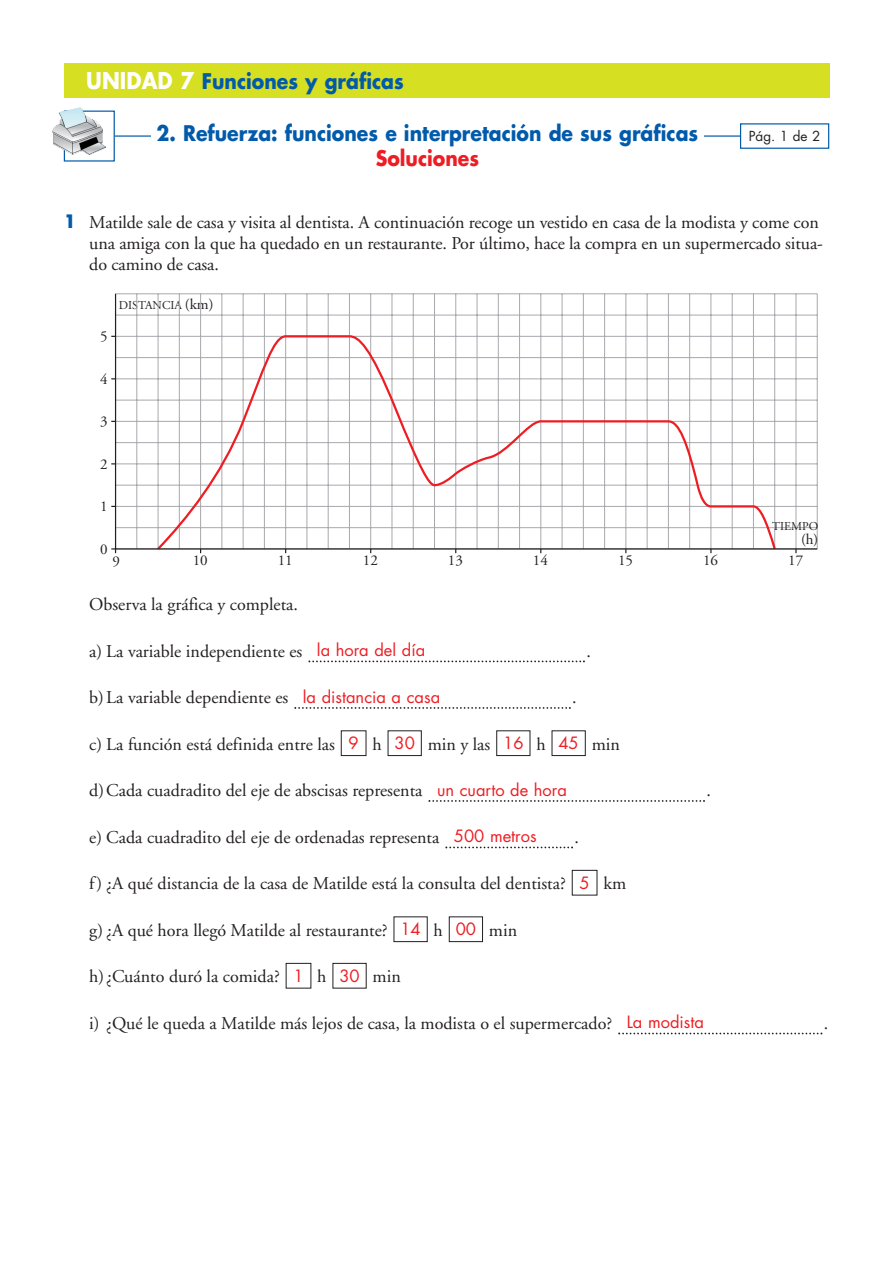
<style>
.page{position:relative;width:893px;height:1263px;background:#fff}
.page>*{position:absolute;margin:0;border:0;box-sizing:border-box;transform-origin:0 0}
.t1{font:700 21px "Futura";color:#015aaa;scale:.9 1}
.t2{font:700 21px "Futura";color:#ee1d23;scale:.9 1}
.t3{font:18px/21px "Adobe Garamond";color:#231f20}
.t4{font:16.5px "Futura";color:#ee1d23}
.t5{font:15px "Adobe Garamond";color:#231f20}
.t6{font:13.5px "Futura";color:#231f20}
.t7{font:12px "Adobe Garamond";color:#231f20}
.s1{font-size:22.5px;color:#fff}
.s2{font-family:"Futura";font-weight:700;color:#015aaa}
.s3{font-size:15px}
</style>
<div class="page">
<svg style="left:618px;top:1033px;width:204px;height:1px"></svg>
<div style="left:449px;top:916px;width:34px;height:26px;border:1px solid #231f20"></div>
<div style="left:394px;top:916px;width:34px;height:26px;border:1px solid #231f20"></div>
<div style="left:572px;top:870px;width:25px;height:25px;border:1px solid #231f20"></div>
<svg style="left:445px;top:847px;width:128px;height:1px"></svg>
<svg style="left:428px;top:800px;width:277px;height:2px"></svg>
<div style="left:552px;top:730px;width:34px;height:26px;border:1px solid #231f20"></div>
<div style="left:496px;top:730px;width:34px;height:26px;border:1px solid #231f20"></div>
<div style="left:388px;top:730px;width:34px;height:26px;border:1px solid #231f20"></div>
<div style="left:341px;top:730px;width:25px;height:26px;border:1px solid #231f20"></div>
<svg style="left:294px;top:707px;width:277px;height:2px"></svg>
<svg style="left:308px;top:660px;width:277px;height:2px"></svg>
<svg style="left:111px;top:548px;width:5px;height:5px"></svg>
<svg style="left:114px;top:293px;width:704px;height:257px"></svg>
<div style="left:64px;top:64px;width:765px;height:34px;background:#d6df21"></div>
<svg style="left:115px;top:123px;width:715px;height:26px"></svg>
<div style="left:151px;top:111px;width:553px;height:51px;background:#fff"></div>
<div style="left:64px;top:111px;width:51px;height:51px;border:1px solid #015aaa"></div>
<img style="left:52px;top:107px;width:54px;height:48px">
<p class="t1" style="left:86px;top:72px;width:354px"><span class="s1">UNIDAD 7</span> Funciones y gráficas</p>
<p class="t1" style="left:157px;top:123px;width:603px">2. Refuerza: funciones e interpretación de sus gráficas</p>
<p class="t6" style="left:749px;top:130px;width:73px">Pág. 1 de 2</p>
<p class="t2" style="left:376px;top:149px;width:116px">Soluciones</p>
<p class="t3" style="left:89px;top:213px;width:735px;text-indent:-26px"><span class="s2">1</span> Matilde sale de casa y visita al dentista. A continuación recoge un vestido en casa de la modista y come con una amiga con la que ha quedado en un restaurante. Por último, hace la compra en un supermercado situa&shy;do camino de casa.</p>
<p class="t5" style="left:100px;top:331px;width:9px">5</p>
<p class="t7" style="left:119px;top:300px;width:96px">DISTANCIA <span class="s3">(km)</span></p>
<p class="t5" style="left:100px;top:373px;width:9px">4</p>
<p class="t5" style="left:100px;top:416px;width:9px">3</p>
<p class="t5" style="left:100px;top:458px;width:9px">2</p>
<p class="t5" style="left:100px;top:501px;width:9px">1</p>
<p class="t5" style="left:100px;top:543px;width:9px">0</p>
<p class="t5" style="left:113px;top:555px;width:9px">9</p>
<p class="t7" style="left:772px;top:522px;width:48px">TIEMPO</p>
<p class="t5" style="left:801px;top:533px;width:19px">(h)</p>
<p class="t5" style="left:193px;top:555px;width:16px">10</p>
<p class="t5" style="left:278px;top:555px;width:16px">11</p>
<p class="t5" style="left:363px;top:555px;width:16px">12</p>
<p class="t5" style="left:448px;top:555px;width:16px">13</p>
<p class="t5" style="left:533px;top:555px;width:16px">14</p>
<p class="t5" style="left:618px;top:555px;width:16px">15</p>
<p class="t5" style="left:703px;top:555px;width:16px">16</p>
<p class="t5" style="left:788px;top:555px;width:16px">17</p>
<p class="t3" style="left:89px;top:595px;width:210px">Observa la gráfica y completa.</p>
<p class="t3" style="left:89px;top:642px;width:215px">a) La variable independiente es</p>
<p class="t3" style="left:586px;top:642px;width:6px">.</p>
<p class="t3" style="left:89px;top:689px;width:201px">b) La variable dependiente es</p>
<p class="t3" style="left:572px;top:689px;width:6px">.</p>
<p class="t3" style="left:89px;top:735px;width:247px">c) La función está definida entre las</p>
<p class="t3" style="left:372px;top:735px;width:11px">h</p>
<p class="t3" style="left:428px;top:735px;width:64px">min y las</p>
<p class="t3" style="left:536px;top:735px;width:11px">h</p>
<p class="t3" style="left:592px;top:735px;width:30px">min</p>
<p class="t3" style="left:89px;top:782px;width:335px">d)Cada cuadradito del eje de abscisas representa</p>
<p class="t3" style="left:706px;top:782px;width:6px">.</p>
<p class="t3" style="left:89px;top:828px;width:352px">e) Cada cuadradito del eje de ordenadas representa</p>
<p class="t3" style="left:574px;top:828px;width:6px">.</p>
<p class="t3" style="left:89px;top:875px;width:478px">f) ¿A qué distancia de la casa de Matilde está la consulta del dentista?</p>
<p class="t3" style="left:603px;top:875px;width:24px">km</p>
<p class="t3" style="left:89px;top:921px;width:300px">g) ¿A qué hora llegó Matilde al restaurante?</p>
<p class="t3" style="left:434px;top:921px;width:11px">h</p>
<p class="t3" style="left:489px;top:921px;width:30px">min</p>
<p class="t3" style="left:89px;top:968px;width:192px">h)¿Cuánto duró la comida?</p>
<p class="t3" style="left:317px;top:968px;width:11px">h</p>
<p class="t3" style="left:373px;top:968px;width:30px">min</p>
<p class="t3" style="left:89px;top:1014px;width:524px">i) ¿Qué le queda a Matilde más lejos de casa, la modista o el supermercado?</p>
<p class="t3" style="left:824px;top:1014px;width:6px">.</p>
<p class="t4" style="left:317px;top:643px;width:110px">la hora del día</p>
<p class="t4" style="left:303px;top:689px;width:139px">la distancia a casa</p>
<p class="t4" style="left:348px;top:736px;width:12px">9</p>
<p class="t4" style="left:394px;top:736px;width:22px">30</p>
<p class="t4" style="left:503px;top:736px;width:22px">16</p>
<p class="t4" style="left:558px;top:736px;width:22px">45</p>
<p class="t4" style="left:437px;top:782px;width:131px">un cuarto de hora</p>
<p class="t4" style="left:454px;top:829px;width:84px">500 metros</p>
<p class="t4" style="left:579px;top:875px;width:12px">5</p>
<p class="t4" style="left:400px;top:922px;width:22px">14</p>
<p class="t4" style="left:456px;top:922px;width:22px">00</p>
<p class="t4" style="left:293px;top:968px;width:12px">1</p>
<p class="t4" style="left:339px;top:968px;width:22px">30</p>
<p class="t4" style="left:627px;top:1015px;width:79px">La modista</p>
</div>
